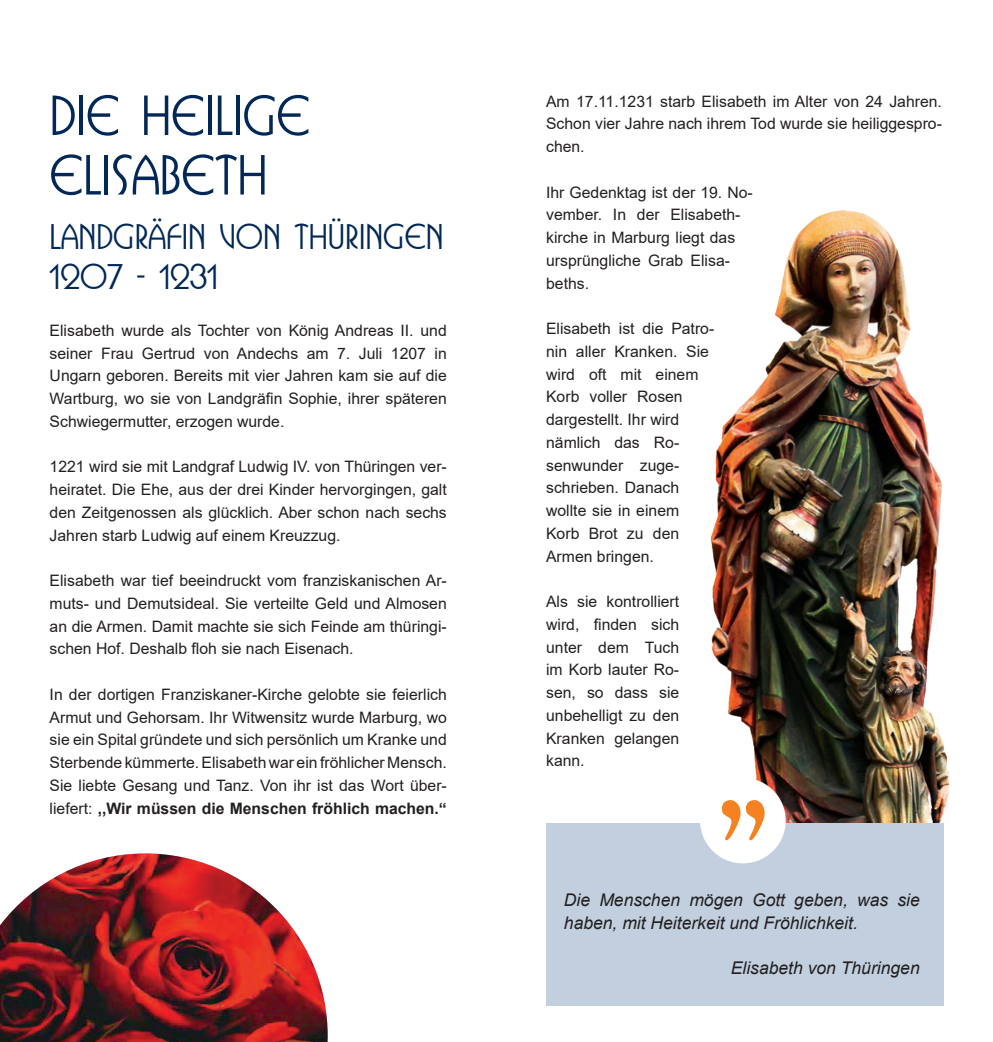
<style>
.page{position:relative;width:993px;height:1042px;background:#fff}
.page>*{position:absolute;margin:0;border:0;box-sizing:border-box;transform-origin:0 0}
.t1{font:500 52.5px/59.5px "Busorama IT Cby BT";color:#012856}
.t2{font:500 33.25px/39.9px "Busorama IT Cby BT";color:#012856}
.t3{font:italic 17.5px/22.8px "Arial";color:#231f20}
.t4{font:15.75px/22.8px "Arial";color:#231f20;text-align:justify}
.s1{font-weight:700}
</style>
<div class="page">
<img style="left:710px;top:210px;width:238px;height:613px">
<div style="left:546px;top:823px;width:397px;height:182px;background:#c1cfdf"></div>
<div style="left:699px;top:778px;width:86px;height:85px;background:#fff;border-radius:50%"></div>
<svg style="left:721px;top:800px;width:43px;height:40px"></svg>
<img style="left:0;top:853px;width:327px;height:189px">
<h1 class="t1" style="left:50px;top:86px;width:262px">DIE HEILIGE<br>ELISABETH</h1>
<h2 class="t2" style="left:50px;top:217px;width:395px">LANDGRÄFIN VON THÜRINGEN<br>1207 - 1231</h2>
<p class="t4" style="left:50px;top:319px;width:398px">Elisabeth wurde als Tochter von König Andreas II. und seiner Frau Gertrud von Andechs am 7. Juli 1207 in Ungarn geboren. Bereits mit vier Jahren kam sie auf die Wartburg, wo sie von Landgräfin Sophie, ihrer späteren Schwiegermutter, erzogen wurde.</p>
<p class="t4" style="left:50px;top:455px;width:398px">1221 wird sie mit Landgraf Ludwig IV. von Thüringen ver&shy;heiratet. Die Ehe, aus der drei Kinder hervorgingen, galt den Zeitgenossen als glücklich. Aber schon nach sechs Jahren starb Ludwig auf einem Kreuzzug.</p>
<p class="t4" style="left:50px;top:569px;width:398px">Elisabeth war tief beeindruckt vom franziskanischen Ar&shy;muts- und Demutsideal. Sie verteilte Geld und Almosen an die Armen. Damit machte sie sich Feinde am thüringi&shy;schen Hof. Deshalb floh sie nach Eisenach.</p>
<p class="t4" style="left:50px;top:683px;width:398px">In der dortigen Franziskaner-Kirche gelobte sie feierlich Armut und Gehorsam. Ihr Witwensitz wurde Marburg, wo sie ein Spital gründete und sich persönlich um Kranke und Sterbende kümmerte. Elisabeth war ein fröhlicher Mensch.<br>Sie liebte Gesang und Tanz. Von ihr ist das Wort über&shy;liefert: <span class="s1">,,Wir müssen die Menschen fröhlich machen.“</span></p>
<p class="t4" style="left:546px;top:90px;width:397px">Am 17.11.1231 starb Elisabeth im Alter von 24 Jahren.<br>Schon vier Jahre nach ihrem Tod wurde sie heiliggespro&shy;chen.</p>
<p class="t4" style="left:546px;top:181px;width:208px;text-align:left">Ihr Gedenktag ist der 19. No&shy;vember. In der Elisabeth&shy;kirche in Marburg liegt das ursprüngliche Grab Elisa&shy;beths.</p>
<p class="t4" style="left:546px;top:317px;width:169px;text-align:left">Elisabeth ist die Patro&shy;nin aller Kranken. Sie wird oft mit einem<br>Korb voller Rosen dargestellt. Ihr wird nämlich das Ro&shy;senwunder zuge&shy;schrieben. Danach wollte sie in einem<br>Korb Brot zu den<br>Armen bringen.</p>
<p class="t4" style="left:546px;top:590px;width:135px">Als sie kontrolliert wird, finden sich unter dem Tuch im Korb lauter Ro&shy;sen, so dass sie unbehelligt zu den Kranken gelangen kann.</p>
<p class="t3" style="left:563px;top:888px;width:357px">Die Menschen mögen Gott geben, was sie haben, mit Heiterkeit und Fröhlichkeit.</p>
<p class="t3" style="left:730px;top:957px;width:190px">Elisabeth von Thüringen</p>
</div>
